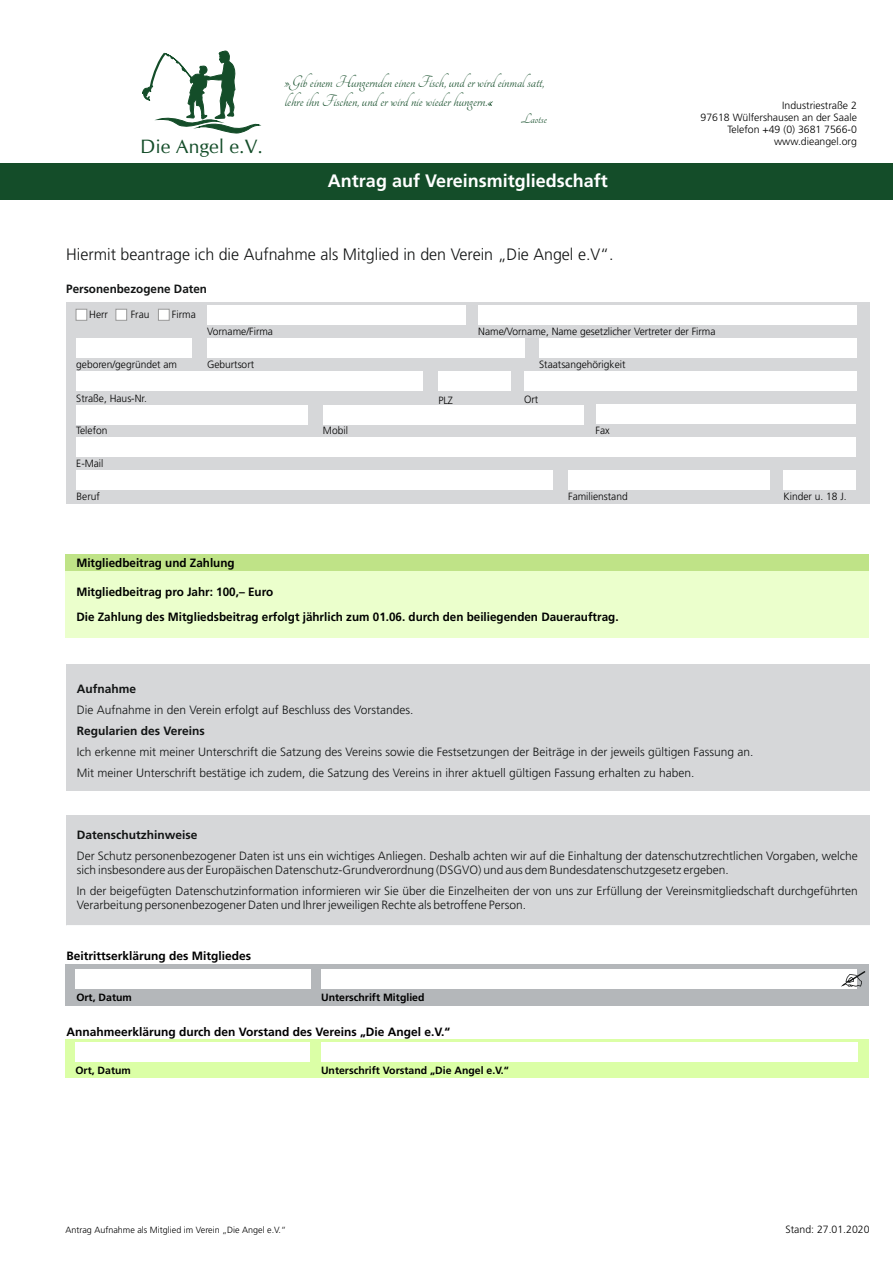
<style>
.page{position:relative;width:893px;height:1263px;background:#fff}
.page>*{position:absolute;margin:0;border:0;box-sizing:border-box;transform-origin:0 0}
.t1{font:19.5px "CG Omega";color:#144d29}
.t2{font:18px/18.9px "Tangerine";color:#144d29}
.t3{font:700 18px "Frutiger";color:#fff}
.t4{font:300 16.5px "Frutiger";color:#121414}
.t5{font:15px "Tangerine";color:#144d29}
.t6{font:300 12px/14px "Frutiger";color:#121414}
.t7{font:700 12px "Frutiger";color:#000}
.t8{font:700 12px "Frutiger";color:#121414}
.t9{font:300 10.5px/12.1px "Frutiger";color:#000;text-align:right}
.t10{font:700 10.5px "Frutiger";color:#000}
.t11{font:300 9px "Frutiger";color:#000}
</style>
<div class="page">
<div style="left:65px;top:554px;width:804px;height:84px;background:#ebffcc"></div>
<div style="left:65px;top:554px;width:804px;height:17px;background:#bfe387"></div>
<div style="left:0;top:164px;width:893px;height:36px;background:#144d29"></div>
<div style="left:66px;top:302px;width:803px;height:201px;background:#d6d7d9"></div>
<svg style="left:76px;top:309px;width:11px;height:12px"></svg>
<svg style="left:116px;top:309px;width:11px;height:12px"></svg>
<div style="left:596px;top:404px;width:259px;height:20px;background:#fff"></div>
<div style="left:323px;top:405px;width:261px;height:19px;background:#fff"></div>
<div style="left:76px;top:405px;width:231px;height:20px;background:#fff"></div>
<div style="left:76px;top:470px;width:477px;height:20px;background:#fff"></div>
<div style="left:784px;top:470px;width:72px;height:20px;background:#fff"></div>
<div style="left:568px;top:470px;width:202px;height:20px;background:#fff"></div>
<div style="left:76px;top:437px;width:780px;height:20px;background:#fff"></div>
<div style="left:524px;top:371px;width:332px;height:20px;background:#fff"></div>
<div style="left:76px;top:371px;width:347px;height:20px;background:#fff"></div>
<div style="left:438px;top:371px;width:73px;height:20px;background:#fff"></div>
<div style="left:207px;top:305px;width:259px;height:19px;background:#fff"></div>
<div style="left:478px;top:305px;width:379px;height:20px;background:#fff"></div>
<div style="left:539px;top:338px;width:318px;height:20px;background:#fff"></div>
<div style="left:207px;top:338px;width:318px;height:20px;background:#fff"></div>
<div style="left:76px;top:338px;width:116px;height:20px;background:#fff"></div>
<svg style="left:158px;top:309px;width:12px;height:12px"></svg>
<div style="left:66px;top:815px;width:804px;height:110px;background:#d6d7d9"></div>
<div style="left:66px;top:664px;width:804px;height:127px;background:#d6d7d9"></div>
<div style="left:65px;top:963px;width:804px;height:42px;background:#b4b7ba"></div>
<div style="left:76px;top:969px;width:235px;height:19px;background:#fff"></div>
<div style="left:321px;top:969px;width:536px;height:19px;background:#fff"></div>
<svg style="left:841px;top:971px;width:24px;height:16px"></svg>
<svg style="left:142px;top:50px;width:118px;height:84px"></svg>
<div style="left:65px;top:1039px;width:804px;height:39px;background:#dbffa6"></div>
<div style="left:75px;top:1042px;width:235px;height:20px;background:#fff"></div>
<div style="left:321px;top:1042px;width:536px;height:20px;background:#fff"></div>
<h1 class="t1" style="left:140px;top:139px;width:124px">Die Angel e.V.</h1>
<h2 class="t2" style="left:285px;top:73px;width:261px">»Gib einem Hungernden einen Fisch, und er wird einmal satt, lehre ihn Fischen, und er wird nie wieder hungern.«</h2>
<p class="t5" style="left:521px;top:111px;width:28px">Laotse</p>
<h2 class="t3" style="left:328px;top:173px;width:281px">Antrag auf Vereinsmitgliedschaft</h2>
<h3 class="t4" style="left:66px;top:247px;width:549px">Hiermit beantrage ich die Aufnahme als Mitglied in den Verein „Die Angel e.V“.</h3>
<p class="t8" style="left:66px;top:284px;width:142px">Personenbezogene Daten</p>
<p class="t9" style="left:89px;top:309px;width:20px">Herr</p>
<p class="t9" style="left:131px;top:309px;width:20px">Frau</p>
<p class="t9" style="left:172px;top:309px;width:25px">Firma</p>
<p class="t9" style="left:701px;top:100px;width:158px">Industriestraße 2<br>97618 Wülfershausen an der Saale<br>Telefon +49 (0) 3681 7566-0 www.dieangel.org</p>
<p class="t9" style="left:207px;top:326px;width:68px">Vorname/Firma</p>
<p class="t9" style="left:478px;top:326px;width:239px">Name/Vorname, Name gesetzlicher Vertreter der Firma</p>
<p class="t9" style="left:76px;top:359px;width:102px">geboren/gegründet am</p>
<p class="t9" style="left:207px;top:359px;width:49px">Geburtsort</p>
<p class="t9" style="left:539px;top:359px;width:88px">Staatsangehörigkeit</p>
<p class="t9" style="left:76px;top:393px;width:72px">Straße, Haus-Nr.</p>
<p class="t9" style="left:438px;top:395px;width:16px">PLZ</p>
<p class="t9" style="left:524px;top:395px;width:16px">Ort</p>
<p class="t9" style="left:76px;top:425px;width:33px">Telefon</p>
<p class="t9" style="left:323px;top:425px;width:26px">Mobil</p>
<p class="t9" style="left:596px;top:425px;width:16px">Fax</p>
<p class="t9" style="left:76px;top:458px;width:29px">E-Mail</p>
<p class="t9" style="left:77px;top:491px;width:25px">Beruf</p>
<p class="t9" style="left:568px;top:491px;width:61px">Familienstand</p>
<p class="t9" style="left:784px;top:491px;width:65px">Kinder u. 18 J.</p>
<p class="t7" style="left:76px;top:558px;width:160px">Mitgliedbeitrag und Zahlung</p>
<p class="t7" style="left:76px;top:587px;width:198px">Mitgliedbeitrag pro Jahr: 100,– Euro</p>
<p class="t7" style="left:76px;top:612px;width:544px">Die Zahlung des Mitgliedsbeitrag erfolgt jährlich zum 01.06. durch den beiliegenden Dauerauftrag.</p>
<p class="t8" style="left:77px;top:684px;width:61px">Aufnahme</p>
<p class="t6" style="left:77px;top:703px;width:338px">Die Aufnahme in den Verein erfolgt auf Beschluss des Vorstandes.</p>
<p class="t8" style="left:77px;top:726px;width:129px">Regularien des Vereins</p>
<p class="t6" style="left:77px;top:742px;width:678px;line-height:20.9px">Ich erkenne mit meiner Unterschrift die Satzung des Vereins sowie die Festsetzungen der Beiträge in der jeweils gültigen Fassung an.<br>Mit meiner Unterschrift bestätige ich zudem, die Satzung des Vereins in ihrer aktuell gültigen Fassung erhalten zu haben.</p>
<p class="t8" style="left:77px;top:830px;width:122px">Datenschutzhinweise</p>
<p class="t6" style="left:77px;top:850px;width:782px">Der Schutz personenbezogener Daten ist uns ein wichtiges Anliegen. Deshalb achten wir auf die Einhaltung der datenschutzrechtlichen Vorgaben, welche sich insbesondere aus der Europäischen Datenschutz-Grundverordnung (DSGVO) und aus dem Bundesdatenschutzgesetz ergeben.</p>
<p class="t6" style="left:77px;top:884px;width:782px">In der beigefügten Datenschutzinformation informieren wir Sie über die Einzelheiten der von uns zur Erfüllung der Vereinsmitgliedschaft durchgeführten<br>Verarbeitung personenbezogener Daten und Ihrer jeweiligen Rechte als betroffene Person.</p>
<p class="t7" style="left:66px;top:951px;width:186px">Beitrittserklärung des Mitgliedes</p>
<p class="t10" style="left:76px;top:993px;width:57px">Ort, Datum</p>
<p class="t10" style="left:321px;top:993px;width:105px">Unterschrift Mitglied</p>
<p class="t7" style="left:66px;top:1026px;width:385px">Annahmeerklärung durch den Vorstand des Vereins „Die Angel e.V.“</p>
<p class="t10" style="left:75px;top:1066px;width:57px">Ort, Datum</p>
<p class="t10" style="left:321px;top:1066px;width:189px">Unterschrift Vorstand „Die Angel e.V.“</p>
<p class="t11" style="left:65px;top:1226px;width:222px">Antrag Aufnahme als Mitglied im Verein „Die Angel e.V.“</p>
<p class="t9" style="left:785px;top:1224px;width:86px">Stand: 27.01.2020</p>
</div>
